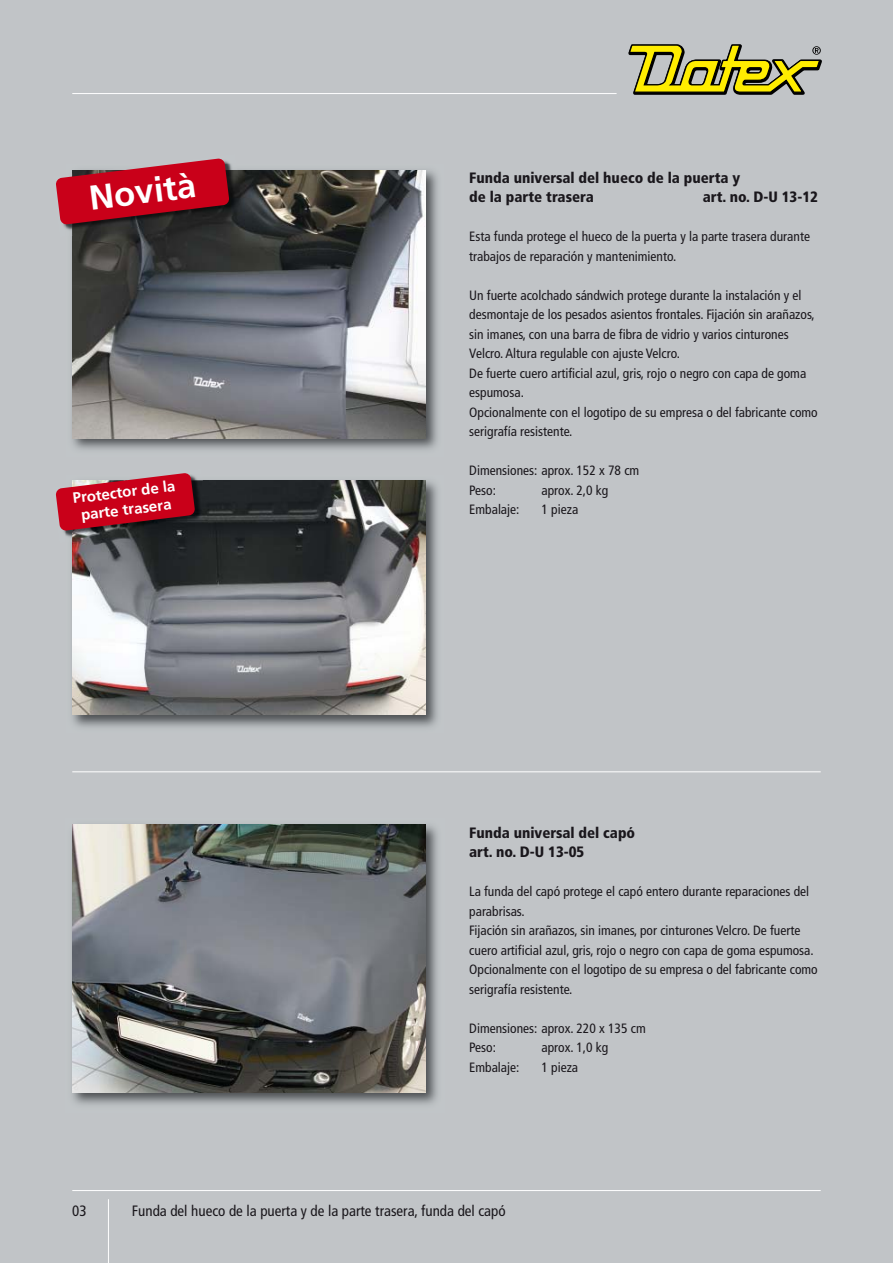
<style>
.page{position:relative;width:893px;height:1263px;background:#c1c4c7}
.page>*{position:absolute;margin:0;border:0;box-sizing:border-box;transform-origin:0 0}
.t1{font:700 34.5px "Frutiger";color:#fff}
.t2{font:900 condensed 15px/19.5px "Frutiger";color:#1a171c}
.t3{font:condensed 15px "Frutiger";color:#1a171c}
.t4{font:700 15px/17.7px "Frutiger";color:#fff;text-align:center}
.t5{font:condensed 13.5px/19.5px "Frutiger";color:#1a171c}
</style>
<div class="page">
<hr style="left:72px;top:1190px;width:749px;height:1px;background:#fff">
<hr style="left:108px;top:1199px;width:1px;height:64px;background:#fff">
<hr style="left:72px;top:93px;width:545px;height:1px;background:#fff">
<svg style="left:628px;top:44px;width:194px;height:51px"></svg>
<img style="left:72px;top:170px;width:366px;height:280px">
<img style="left:72px;top:170px;width:353px;height:268px">
<img style="left:72px;top:480px;width:366px;height:248px">
<img style="left:72px;top:480px;width:353px;height:234px">
<img style="left:63px;top:225px;width:9px;height:6px">
<img style="left:229px;top:163px;width:4px;height:7px">
<img style="left:72px;top:170px;width:171px;height:66px">
<svg style="left:56px;top:158px;width:173px;height:67px;background:#ab2233"></svg>
<img style="left:63px;top:531px;width:9px;height:7px">
<img style="left:72px;top:480px;width:136px;height:62px">
<svg style="left:56px;top:473px;width:139px;height:58px;background:#af2133"></svg>
<hr style="left:72px;top:771px;width:749px;height:1px;background:#fff">
<img style="left:72px;top:824px;width:366px;height:281px">
<img style="left:72px;top:825px;width:353px;height:268px">
<h1 class="t1" style="left:88px;top:184px;width:109px;rotate:-7deg">Novità</h1>
<p class="t4" style="left:72px;top:491px;width:105px;rotate:-7deg">Protector de la parte trasera</p>
<p class="t2" style="left:469px;top:169px;width:273px">Funda universal del hueco de la puerta y de la parte trasera</p>
<p class="t2" style="left:703px;top:189px;width:117px">art. no. D-U 13-12</p>
<p class="t5" style="left:469px;top:228px;width:342px">Esta funda protege el hueco de la puerta y la parte trasera durante trabajos de reparación y mantenimiento.</p>
<p class="t5" style="left:469px;top:286px;width:350px">Un fuerte acolchado sándwich protege durante la instalación y el desmontaje de los pesados asientos frontales. Fijación sin arañazos, sin imanes, con una barra de fibra de vidrio y varios cinturones Velcro. Altura regulable con ajuste Velcro.<br>De fuerte cuero artificial azul, gris, rojo o negro con capa de goma espumosa.<br>Opcionalmente con el logotipo de su empresa o del fabricante como serigrafía resistente.</p>
<p class="t5" style="left:469px;top:462px;width:172px">Dimensiones: aprox. 152 x 78 cm<br>Peso:</p>
<p class="t5" style="left:541px;top:481px;width:68px">aprox. 2,0 kg</p>
<p class="t5" style="left:469px;top:501px;width:52px">Embalaje:</p>
<p class="t5" style="left:541px;top:501px;width:38px">1 pieza</p>
<p class="t2" style="left:469px;top:824px;width:167px">Funda universal del capó art. no. D-U 13-05</p>
<p class="t5" style="left:469px;top:883px;width:350px">La funda del capó protege el capó entero durante reparaciones del parabrisas.<br>Fijación sin arañazos, sin imanes, por cinturones Velcro. De fuerte cuero artificial azul, gris, rojo o negro con capa de goma espumosa.<br>Opcionalmente con el logotipo de su empresa o del fabricante como serigrafía resistente.</p>
<p class="t5" style="left:469px;top:1019px;width:178px">Dimensiones: aprox. 220 x 135 cm<br>Peso:</p>
<p class="t5" style="left:541px;top:1039px;width:68px">aprox. 1,0 kg</p>
<p class="t5" style="left:469px;top:1058px;width:52px">Embalaje:</p>
<p class="t5" style="left:541px;top:1058px;width:38px">1 pieza</p>
<p class="t3" style="left:72px;top:1204px;width:16px">03</p>
<p class="t3" style="left:132px;top:1204px;width:375px">Funda del hueco de la puerta y de la parte trasera, funda del capó</p>
</div>
